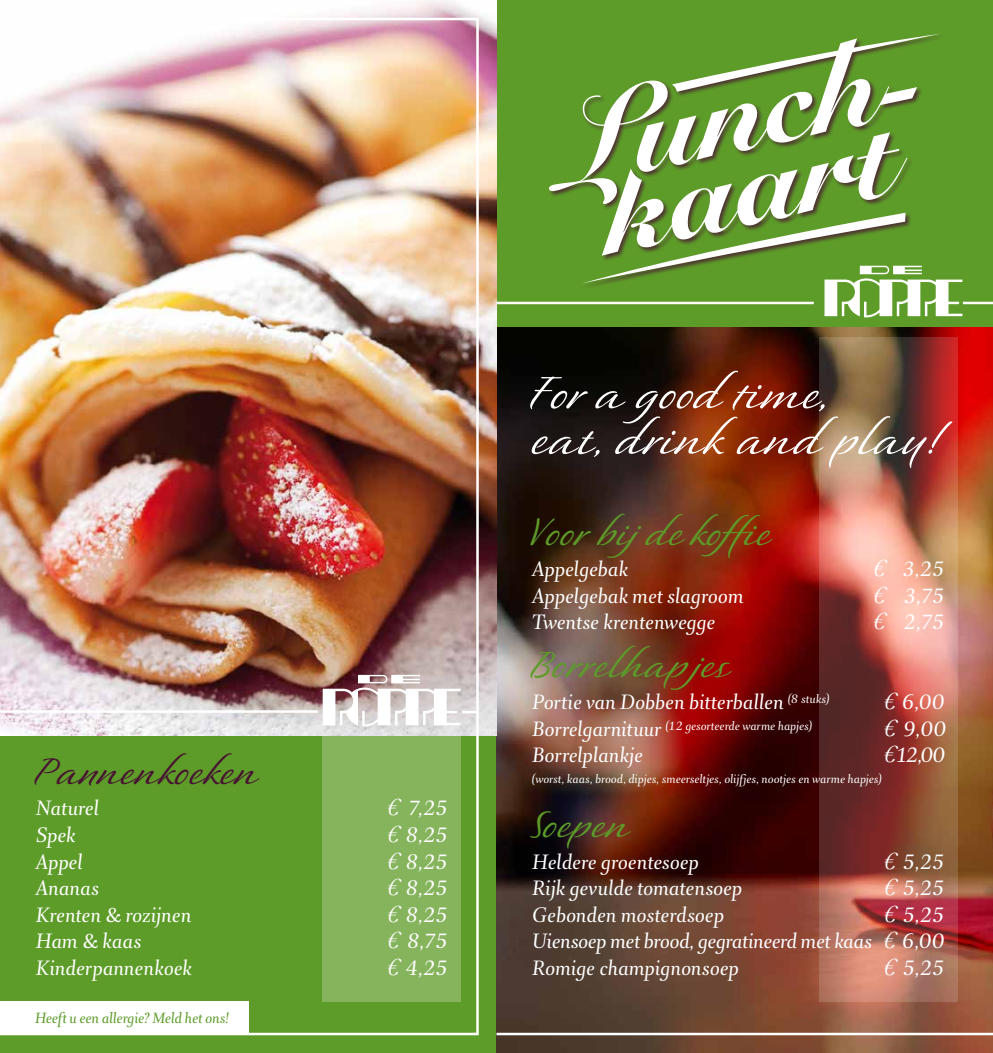
<style>
.page{position:relative;width:993px;height:1053px;background:#fff}
.page>*{position:absolute;margin:0;border:0;box-sizing:border-box;transform-origin:0 0}
.t1{font:51.25px/45.6px "P22 Sweepy OT";letter-spacing:.015em;color:#fff}
.t2{font:42.5px "P22 Sweepy OT";letter-spacing:.005em;color:#5d9c29}
.t3{font:42.5px "P22 Sweepy OT";letter-spacing:-.025em;color:#5d9c29}
.t4{font:42.5px "P22 Sweepy OT";letter-spacing:.02em;color:#481232}
.t5{font:italic 25px/26.6px "Arnhem Fine";letter-spacing:-.01em;color:#fff;text-align:justify}
.t6{font:italic 17.75px "Arnhem Fine";letter-spacing:-.015em;color:#5d9c29}
.t7{font:italic 14.5px "Arnhem Fine";letter-spacing:-.01em;color:#fff}
.s1{font-family:"Baskerville"}
.s2{font-size:25px}
</style>
<div class="page">
<div style="left:0;top:0;width:992px;height:1052px;background:#5d9c29"></div>
<img style="left:496px;top:328px;width:496px;height:724px">
<img style="left:819px;top:337px;width:138px;height:664px">
<img style="left:0;top:0;width:496px;height:735px">
<hr style="left:496px;top:302px;width:317px;height:2px;background:#fff">
<hr style="left:496px;top:1032px;width:496px;height:3px;background:#fff">
<hr style="left:962px;top:302px;width:30px;height:2px;background:#fff">
<img style="left:0;top:16px;width:480px;height:1020px">
<svg style="left:549px;top:34px;width:413px;height:283px"></svg>
<svg style="left:322px;top:674px;width:138px;height:52px;background:#d6cac9"></svg>
<hr style="left:0;top:710px;width:317px;height:2px;background:#fff">
<hr style="left:462px;top:710px;width:15px;height:3px;background:#fff">
<div style="left:0;top:1001px;width:248px;height:32px;background:#fff"></div>
<h2 class="t4" style="left:35px;top:752px;width:220px">Pannenkoeken</h2>
<p class="t5" style="left:35px;top:796px;width:65px">Naturel</p>
<p class="t5" style="left:386px;top:796px;width:63px"><span class="s1">€</span> 7,25</p>
<p class="t5" style="left:35px;top:822px;width:42px">Spek</p>
<p class="t5" style="left:386px;top:822px;width:63px"><span class="s1">€</span> 8,25</p>
<p class="t5" style="left:35px;top:849px;width:49px">Appel</p>
<p class="t5" style="left:386px;top:849px;width:63px"><span class="s1">€</span> 8,25</p>
<p class="t5" style="left:35px;top:875px;width:65px">Ananas</p>
<p class="t5" style="left:386px;top:875px;width:63px"><span class="s1">€</span> 8,25</p>
<p class="t5" style="left:35px;top:902px;width:157px">Krenten &amp; rozijnen</p>
<p class="t5" style="left:386px;top:902px;width:63px"><span class="s1">€</span> 8,25</p>
<p class="t5" style="left:35px;top:929px;width:107px">Ham &amp; kaas</p>
<p class="t5" style="left:386px;top:929px;width:63px"><span class="s1">€</span> 8,75</p>
<p class="t5" style="left:35px;top:955px;width:158px">Kinderpannenkoek</p>
<p class="t5" style="left:386px;top:955px;width:63px"><span class="s1">€</span> 4,25</p>
<p class="t6" style="left:35px;top:1009px;width:196px">Heeft u een allergie? Meld het ons!</p>
<h1 class="t1" style="left:531px;top:375px;width:422px">For a good time,<br>eat, drink and play!</h1>
<h2 class="t3" style="left:531px;top:513px;width:251px">Voor bijde koffie</h2>
<p class="t5" style="left:531px;top:556px;width:98px">Appelgebak</p>
<p class="t5" style="left:872px;top:556px;width:74px"><span class="s1">€</span> 3,25</p>
<p class="t5" style="left:531px;top:583px;width:213px">Appelgebak met slagroom</p>
<p class="t5" style="left:872px;top:583px;width:74px"><span class="s1">€</span> 3,75</p>
<p class="t5" style="left:531px;top:610px;width:185px">Twentse krentenwegge</p>
<p class="t5" style="left:872px;top:610px;width:74px"><span class="s1">€</span> 2,75</p>
<h2 class="t2" style="left:531px;top:646px;width:200px">Borrelhapjes</h2>
<p class="t5" style="left:531px;top:689px;width:299px">Portie van Dobben bitterballen <sup>(8</sup> <sup>stuks)</sup></p>
<p class="t5" style="left:882px;top:689px;width:64px"><span class="s1">€</span> 6,00</p>
<p class="t7" style="left:531px;top:719px;width:281px"><span class="s2">Borrelgarnituur</span> (12 gesorteerde warme hapjes)</p>
<p class="t5" style="left:882px;top:716px;width:65px"><span class="s1">€</span> 9,00</p>
<p class="t5" style="left:531px;top:742px;width:113px">Borrelplankje</p>
<p class="t5" style="left:882px;top:742px;width:64px"><span class="s1">€</span> 12,00</p>
<p class="t7" style="left:531px;top:772px;width:351px">(worst, kaas, brood, dipjes, smeerseltjes, olijfjes, nootjes en warme hapjes)</p>
<h2 class="t2" style="left:531px;top:805px;width:95px">Soepen</h2>
<p class="t5" style="left:531px;top:849px;width:169px">Heldere groentesoep</p>
<p class="t5" style="left:882px;top:849px;width:64px"><span class="s1">€</span> 5,25</p>
<p class="t5" style="left:531px;top:875px;width:212px">Rijk gevulde tomatensoep</p>
<p class="t5" style="left:882px;top:875px;width:64px"><span class="s1">€</span> 5,25</p>
<p class="t5" style="left:531px;top:902px;width:194px">Gebonden mosterdsoep</p>
<p class="t5" style="left:531px;top:902px;width:414px;text-indent:351px"><span class="s1">€</span> 5,25<br>Uiensoepmet brood, gegratineerdmetkaas <span class="s1">€</span> 6,00<br>Romige champignonsoep</p>
<p class="t5" style="left:882px;top:955px;width:64px"><span class="s1">€</span> 5,25</p>
</div>
